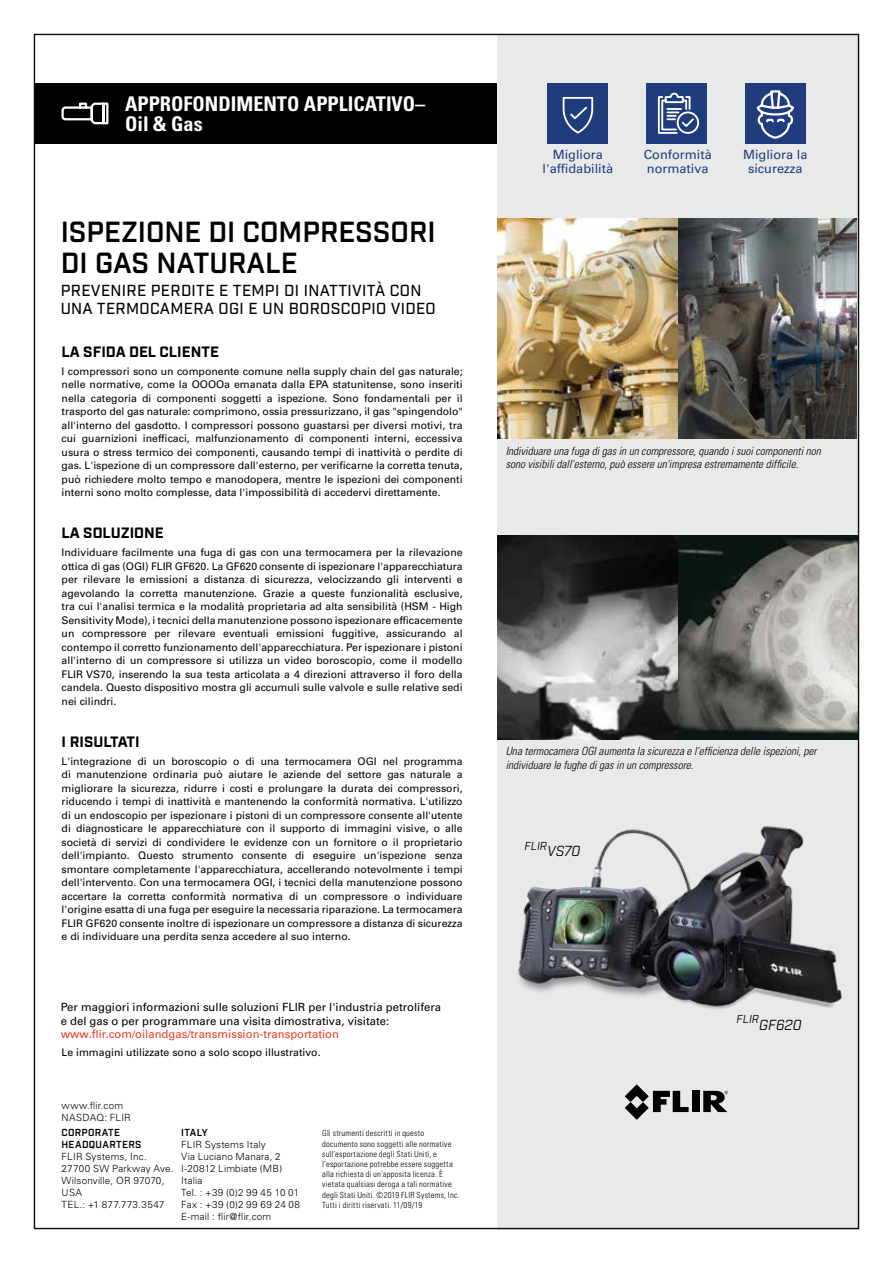
<style>
.page{position:relative;width:893px;height:1263px;background:#fff}
.page>*{position:absolute;margin:0;border:0;box-sizing:border-box;transform-origin:0 0}
.t1{font:600 28.2px/31px "Industry";color:#000}
.t2{font:700 condensed 20.25px/19.5px "Univers LT Std";color:#fff}
.t3{font:500 15.6px/18.6px "Industry";letter-spacing:.02em;color:#000}
.t4{font:700 15px "Industry";color:#000}
.t5{font:italic 14.1px "Industry";letter-spacing:-.01em;color:#000}
.t6{font:12.75px/14.2px "Univers LTCYR 55 Roman";color:#1f3d7c;text-align:center}
.t7{font:italic 300 condensed 11.25px/13.5px "Univers LT Std";color:#000}
.t8{font:11.25px/13.5px "Univers LTCYR 55 Roman";color:#000}
.t9{font:11.25px "Univers LTCYR 55 Roman";color:#eb3d25}
.t10{font:italic 11.25px "Industry";color:#000}
.t11{font:10.5px/13.5px "Univers LT Std";color:#000;text-align:justify}
.t12{font:300 9.9px/12px "Univers LT Std";letter-spacing:.02em;color:#000}
.t13{font:600 9.9px/12px "Industry";letter-spacing:.035em;color:#000}
.t14{font:300 condensed 8.55px/10.2px "Univers LT Std";letter-spacing:.025em;color:#000}
</style>
<div class="page">
<div style="left:497px;top:34px;width:361px;height:1195px;background:#e9e9ea"></div>
<div style="left:692px;top:1091px;width:8px;height:21px;background:#000"></div>
<svg style="left:625px;top:1084px;width:64px;height:36px"></svg>
<svg style="left:703px;top:1091px;width:25px;height:21px"></svg>
<img style="left:497px;top:535px;width:360px;height:205px">
<img style="left:497px;top:219px;width:359px;height:219px">
<div style="left:34px;top:83px;width:463px;height:61px;background:#000"></div>
<div style="left:745px;top:83px;width:61px;height:61px;background:#1f3d7c"></div>
<svg style="left:756px;top:90px;width:38px;height:49px"></svg>
<svg style="left:61px;top:102px;width:48px;height:23px"></svg>
<div style="left:547px;top:83px;width:61px;height:61px;background:#1f3d7c"></div>
<svg style="left:562px;top:96px;width:32px;height:38px"></svg>
<div style="left:646px;top:83px;width:61px;height:61px;background:#1f3d7c"></div>
<svg style="left:657px;top:92px;width:43px;height:42px"></svg>
<img style="left:517px;top:783px;width:343px;height:271px">
<h2 class="t2" style="left:125px;top:94px;width:302px">APPROFONDIMENTO APPLICATIVO–<br>Oil &amp; Gas</h2>
<h1 class="t1" style="left:61px;top:217px;width:376px">ISPEZIONE DI COMPRESSORI<br>DI GAS NATURALE</h1>
<h3 class="t3" style="left:61px;top:281px;width:376px">PREVENIRE PERDITE E TEMPI DI INATTIVITÀ CON<br>UNA TERMOCAMERA OGI E UN BOROSCOPIO VIDEO</h3>
<h3 class="t4" style="left:62px;top:343px;width:159px">LA SFIDA DEL CLIENTE</h3>
<p class="t11" style="left:62px;top:364px;width:403px">I compressori sono un componente comune nella supply chain del gas naturale; nelle normative, come la OOOOa emanata dalla EPA statunitense, sono inseriti nella categoria di componenti soggetti a ispezione. Sono fondamentali per il trasporto del gas naturale: comprimono, ossia pressurizzano, il gas "spingendolo" all'interno del gasdotto. I compressori possono guastarsi per diversi motivi, tra cui guarnizioni inefficaci, malfunzionamento di componenti interni, eccessiva usura o stress termico dei componenti, causando tempi di inattività o perdite di gas. L'ispezione di un compressore dall'esterno, per verificarne la corretta tenuta, può richiedere molto tempo e manodopera, mentre le ispezioni dei componenti interni sono molto complesse, data l'impossibilità di accedervi direttamente.</p>
<h3 class="t4" style="left:62px;top:524px;width:104px">LA SOLUZIONE</h3>
<p class="t11" style="left:62px;top:546px;width:403px">Individuare facilmente una fuga di gas con una termocamera per la rilevazione ottica di gas (OGI) FLIR GF620. La GF620 consente di ispezionare l'apparecchiatura per rilevare le emissioni a distanza di sicurezza, velocizzando gli interventi e agevolando la corretta manutenzione. Grazie a queste funzionalità esclusive, tra cui l'analisi termica e la modalità proprietaria ad alta sensibilità (HSM - High Sensitivity Mode), i tecnici della manutenzione possono ispezionare efficacemente un compressore per rilevare eventuali emissioni fuggitive, assicurando al contempo il corretto funzionamento dell'apparecchiatura. Per ispezionare i pistoni all'interno di un compressore si utilizza un video boroscopio, come il modello FLIR VS70, inserendo la sua testa articolata a 4 direzioni attraverso il foro della candela. Questo dispositivo mostra gli accumuli sulle valvole e sulle relative sedi nei cilindri.</p>
<h3 class="t4" style="left:62px;top:732px;width:80px">I RISULTATI</h3>
<p class="t11" style="left:62px;top:754px;width:403px">L'integrazione di un boroscopio o di una termocamera OGI nel programma di manutenzione ordinaria può aiutare le aziende del settore gas naturale a migliorare la sicurezza, ridurre i costi e prolungare la durata dei compressori, riducendo i tempi di inattività e mantenendo la conformità normativa. L'utilizzo di un endoscopio per ispezionare i pistoni di un compressore consente all'utente di diagnosticare le apparecchiature con il supporto di immagini visive, o alle società di servizi di condividere le evidenze con un fornitore o il proprietario dell'impianto. Questo strumento consente di eseguire un'ispezione senza smontare completamente l'apparecchiatura, accellerando notevolmente i tempi dell'intervento. Con una termocamera OGI, i tecnici della manutenzione possono accertare la corretta conformità normativa di un compressore o individuare l'origine esatta di una fuga per eseguire la necessaria riparazione. La termocamera FLIR GF620 consente inoltre di ispezionare un compressore a distanza di sicurezza e di individuare una perdita senza accedere al suo interno.</p>
<p class="t8" style="left:61px;top:1000px;width:382px">Per maggiori informazioni sulle soluzioni FLIR per l'industria petrolifera e del gas o per programmare una visita dimostrativa, visitate:</p>
<p class="t9" style="left:61px;top:1026px;width:280px">www.flir.com/oilandgas/transmission-transportation</p>
<p class="t11" style="left:62px;top:1045px;width:260px">Le immagini utilizzate sono a solo scopo illustrativo.</p>
<p class="t12" style="left:62px;top:1099px;width:71px">www.flir.com<br>NASDAQ: FLIR</p>
<p class="t13" style="left:62px;top:1126px;width:81px">CORPORATE<br>HEADQUARTERS</p>
<p class="t12" style="left:62px;top:1150px;width:113px">FLIR Systems, Inc.<br>27700 SW Parkway Ave.<br>Wilsonville, OR 97070,<br>USA<br>TEL.: +1 877.773.3547</p>
<p class="t13" style="left:181px;top:1126px;width:28px">ITALY</p>
<p class="t12" style="left:181px;top:1138px;width:120px">FLIR Systems Italy<br>Via Luciano Manara, 2<br>I-20812 Limbiate (MB)<br>Italia<br>Tel. : +39 (0)2 99 45 10 01<br>Fax : +39 (0)2 99 69 24 08<br>E-mail : flir@flir.com</p>
<p class="t14" style="left:322px;top:1128px;width:139px">Gli strumenti descritti in questo documento sono soggetti alle normative sull’esportazione degli Stati Uniti, e l’esportazione potrebbe essere soggetta alla richiesta di un’apposita licenza. È vietata qualsiasi deroga a tali normative degli Stati Uniti. ©2019 FLIR Systems, Inc.<br>Tutti i diritti riservati. 11/09/19</p>
<p class="t6" style="left:543px;top:146px;width:72px">Migliora l'affidabilità</p>
<p class="t6" style="left:644px;top:146px;width:69px;text-align:left">Conformità normativa</p>
<p class="t6" style="left:743px;top:146px;width:66px">Migliora la sicurezza</p>
<p class="t7" style="left:506px;top:444px;width:317px">Individuare una fuga di gas in un compressore, quando i suoi componenti non sono visibili dall'esterno, può essere un'impresa estremamente difficile.</p>
<p class="t7" style="left:506px;top:744px;width:313px">Una termocamera OGI aumenta la sicurezza e l'efficienza delle ispezioni, per individuare le fughe di gas in un compressore.</p>
<p class="t10" style="left:525px;top:839px;width:24px">FLIR</p>
<h3 class="t5" style="left:547px;top:843px;width:35px">VS70</h3>
<p class="t10" style="left:737px;top:1012px;width:24px">FLIR</p>
<h3 class="t5" style="left:759px;top:1016px;width:44px">GF620</h3>
</div>
